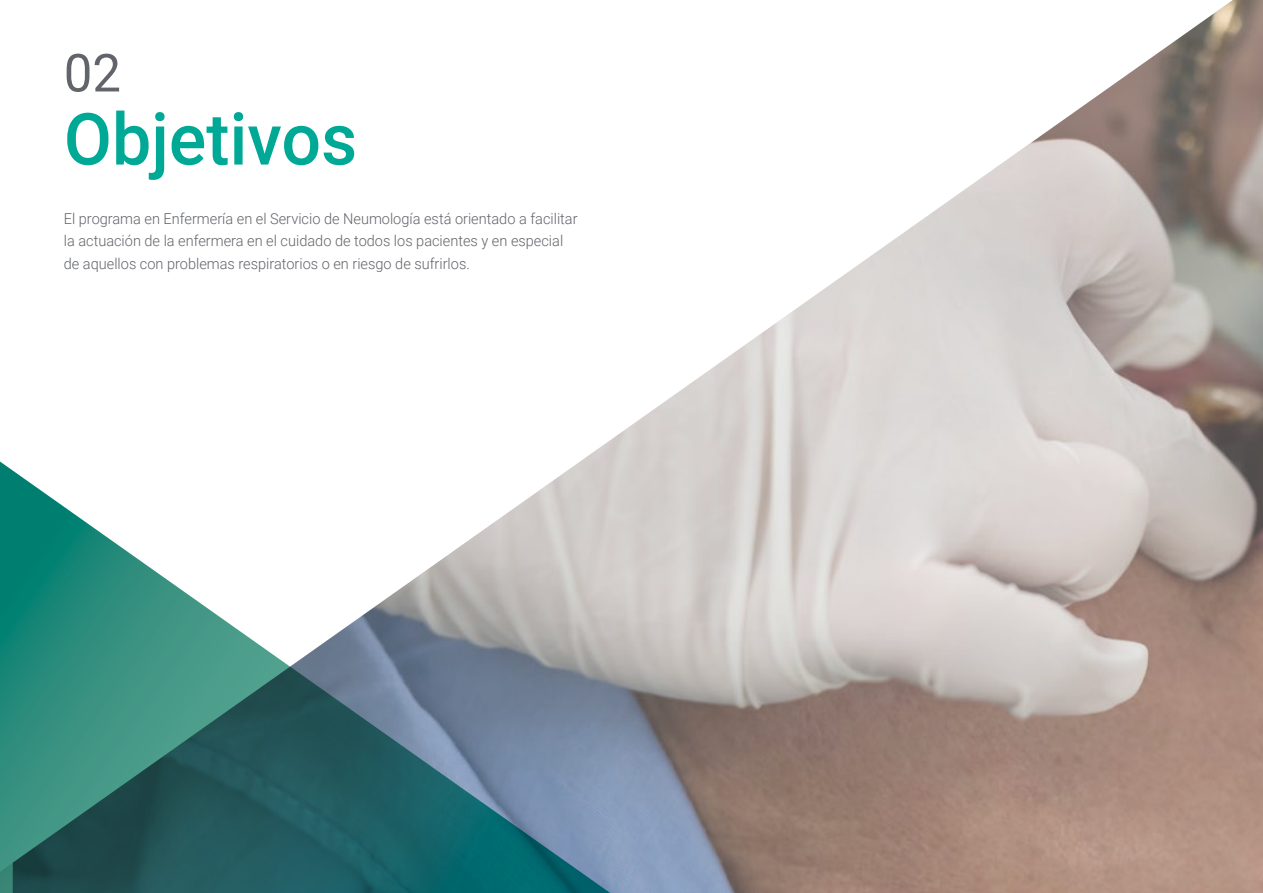
<style>
.page{position:relative;width:1263px;height:893px;background:#fff}
.page>*{position:absolute;margin:0;border:0;box-sizing:border-box;transform-origin:0 0}
.t1{font:500 72px "Roboto";color:#00a996}
.t2{font:52.5px "Roboto";color:#61646a}
.t3{font:300 15px/22.5px "Roboto";color:#61646a}
</style>
<div class="page">
<img style="left:602px;top:0;width:661px;height:893px">
<svg style="left:0;top:446px;width:640px;height:447px"></svg>
<h2 class="t2" style="left:64px;top:36px;width:59px">02</h2>
<h1 class="t1" style="left:64px;top:89px;width:295px">Objetivos</h1>
<p class="t3" style="left:64px;top:207px;width:515px">El programa en Enfermería en el Servicio de Neumología está orientado a facilitar la actuación de la enfermera en el cuidado de todos los pacientes y en especial de aquellos con problemas respiratorios o en riesgo de sufrirlos.</p>
</div>
